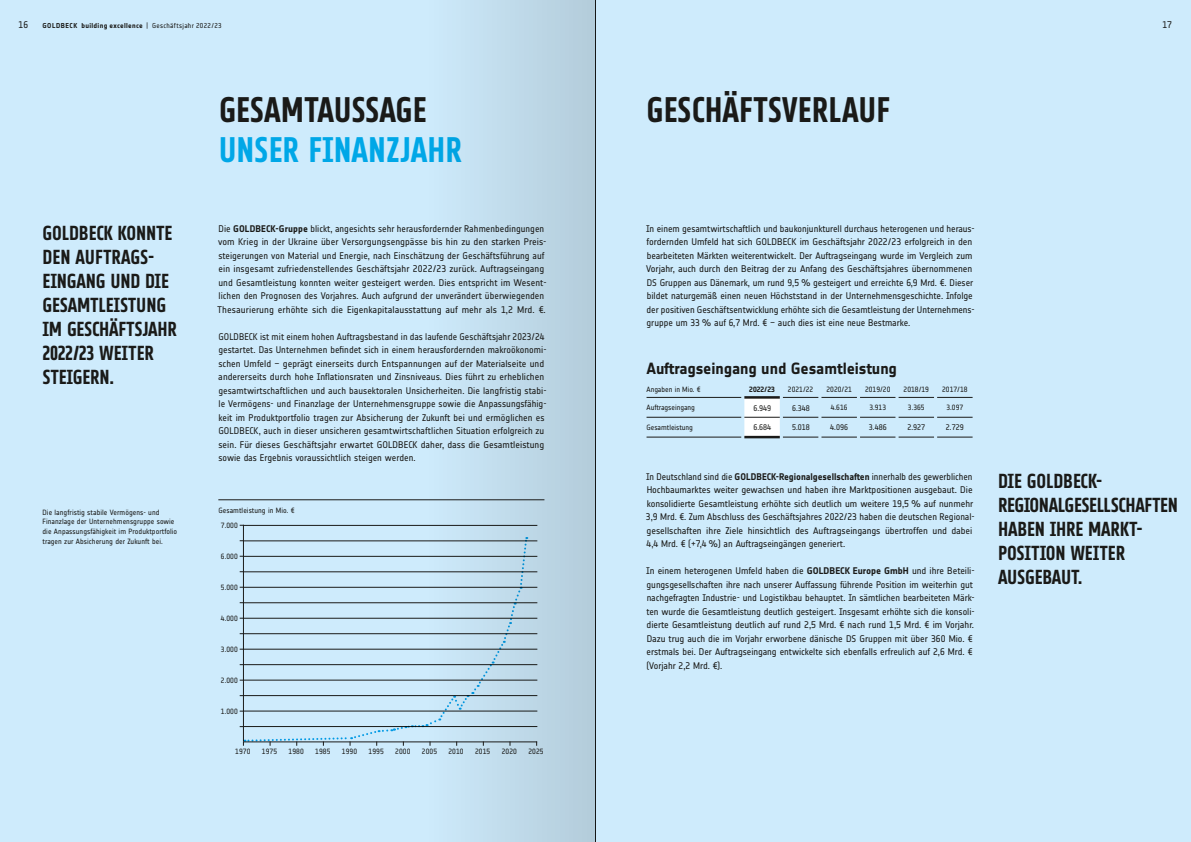
<style>
.page{position:relative;width:1191px;height:842px;background:#ceebfc}
.page>*{position:absolute;margin:0;border:0;box-sizing:border-box;transform-origin:0 0}
.t1{font:35px "Goldbeck Headline";color:#1a1a18}
.t2{font:35px "Goldbeck Headline";color:#00a7e7}
.t3{font:20px/24px "Goldbeck Headline";letter-spacing:-.01em;color:#1a1a18}
.t4{font:700 16px "Goldbeck";letter-spacing:-.01em;color:#1a1a18}
.t5{font:9.5px/13.5px "Goldbeck";color:#1a1a18}
.t6{font:8px "Goldbeck";color:#1a1a18}
.t7{font:7.5px/9.8px "Goldbeck";letter-spacing:.005em;color:#1a1a18}
.t8{font:700 7.5px "Goldbeck";color:#1a1a18}
.t9{font:700 7px "Goldbeck";letter-spacing:.045em;color:#1a1a18}
.s1{font-weight:400}
.s2{font-weight:700}
</style>
<div class="page">
<svg style="left:744px;top:399px;width:36px;height:37px"></svg>
<hr style="left:646px;top:397px;width:95px;height:1px;background:#1a1a18">
<hr style="left:821px;top:397px;width:36px;height:1px;background:#1a1a18">
<hr style="left:860px;top:397px;width:35px;height:1px;background:#1a1a18">
<hr style="left:898px;top:397px;width:36px;height:1px;background:#1a1a18">
<hr style="left:937px;top:397px;width:35px;height:1px;background:#1a1a18">
<hr style="left:646px;top:417px;width:95px;height:1px;background:#1a1a18">
<hr style="left:821px;top:417px;width:36px;height:1px;background:#1a1a18">
<hr style="left:860px;top:417px;width:35px;height:1px;background:#1a1a18">
<hr style="left:898px;top:417px;width:36px;height:1px;background:#1a1a18">
<hr style="left:937px;top:417px;width:35px;height:1px;background:#1a1a18">
<hr style="left:646px;top:437px;width:95px;height:1px;background:#1a1a18">
<hr style="left:898px;top:437px;width:36px;height:1px;background:#1a1a18">
<hr style="left:937px;top:437px;width:35px;height:1px;background:#1a1a18">
<hr style="left:821px;top:437px;width:36px;height:1px;background:#1a1a18">
<hr style="left:860px;top:437px;width:35px;height:1px;background:#1a1a18">
<hr style="left:744px;top:417px;width:36px;height:1px;background:#1a1a18">
<hr style="left:783px;top:417px;width:35px;height:1px;background:#1a1a18">
<hr style="left:744px;top:436px;width:36px;height:2px;background:#1a1a18">
<hr style="left:744px;top:396px;width:36px;height:3px;background:#1a1a18">
<hr style="left:783px;top:397px;width:35px;height:1px;background:#1a1a18">
<hr style="left:783px;top:437px;width:35px;height:1px;background:#1a1a18">
<hr style="left:218px;top:499px;width:326px;height:1px;background:#1a1a18">
<hr style="left:243px;top:525px;width:1px;height:216px;background:#1a1a18">
<hr style="left:243px;top:525px;width:294px;height:1px;background:#1a1a18">
<svg style="left:240px;top:537px;width:185px;height:209px"></svg>
<hr style="left:595px;top:0;width:1px;height:842px;background:#1a1a18">
<div style="left:425px;top:0;width:170px;height:842px;background:linear-gradient(to right,#c9e5f6,#b3ccda)"></div>
<p class="t5" style="left:19px;top:18px;width:11px">16</p>
<p class="t5" style="left:1162px;top:18px;width:11px">17</p>
<p class="t9" style="left:43px;top:22px;width:181px">GOLDBECK building excellence <span class="s1">| Geschäftsjahr 2022/23</span></p>
<h2 class="t3" style="left:43px;top:220px;width:136px">GOLDBECK KONNTE<br>DEN AUFTRAGS-<br>EINGANG UND DIE<br>GESAMTLEISTUNG<br>IM GESCHÄFTSJAHR<br>2022/23 WEITER<br>STEIGERN.</h2>
<p class="t7" style="left:43px;top:507px;width:136px">Die langfristig stabile Vermögens- und Finanzlage der Unternehmensgruppe sowie die Anpassungsfähigkeit im Produktportfolio tragen zur Absicherung der Zukunft bei.</p>
<h1 class="t1" style="left:219px;top:87px;width:209px">GESAMTAUSSAGE</h1>
<h1 class="t2" style="left:219px;top:127px;width:245px">UNSER FINANZJAHR</h1>
<p class="t5" style="left:217px;top:221px;width:331px">Die <span class="s2">GOLDBECK-Gruppe</span> blickt, angesichts sehr herausfordernder Rahmenbedingungen vom Krieg in der Ukraine über Versorgungsengpässe bis hin zu den starken Preis&shy;steigerungen von Material und Energie, nach Einschätzung der Geschäftsführung auf ein insgesamt zufriedenstellendes Geschäftsjahr 2022/23 zurück. Auftragseingang und Gesamtleistung konnten weiter gesteigert werden. Dies entspricht im Wesent&shy;lichen den Prognosen des Vorjahres. Auch aufgrund der unverändert überwiegenden Thesaurierung erhöhte sich die Eigenkapitalausstattung auf mehr als 1,2 Mrd. €.</p>
<p class="t5" style="left:218px;top:329px;width:330px">GOLDBECK ist mit einem hohen Auftragsbestand in das laufende Geschäftsjahr 2023/24 gestartet. Das Unternehmen befindet sich in einem herausfordernden makroökonomi&shy;schen Umfeld – geprägt einerseits durch Entspannungen auf der Materialseite und andererseits durch hohe Inflationsraten und Zinsniveaus. Dies führt zu erheblichen gesamtwirtschaftlichen und auch bausektoralen Unsicherheiten. Die langfristig stabi&shy;le Vermögens- und Finanzlage der Unternehmensgruppe sowie die Anpassungsfähig&shy;keit im Produktportfolio tragen zur Absicherung der Zukunft bei und ermöglichen es GOLDBECK, auch in dieser unsicheren gesamtwirtschaftlichen Situation erfolgreich zu sein. Für dieses Geschäftsjahr erwartet GOLDBECK daher, dass die Gesamtleistung sowie das Ergebnis voraussichtlich steigen werden.</p>
<p class="t7" style="left:218px;top:505px;width:78px">Gesamtleistung in Mio. €</p>
<p class="t7" style="left:221px;top:520px;width:18px">7.000</p>
<p class="t7" style="left:221px;top:551px;width:18px">6.000</p>
<p class="t7" style="left:221px;top:582px;width:18px">5.000</p>
<p class="t7" style="left:221px;top:613px;width:18px">4.000</p>
<p class="t7" style="left:221px;top:644px;width:18px">3.000</p>
<p class="t7" style="left:221px;top:675px;width:18px">2.000</p>
<p class="t7" style="left:221px;top:706px;width:18px">1.000</p>
<p class="t7" style="left:235px;top:746px;width:17px">1970</p>
<p class="t7" style="left:262px;top:746px;width:17px">1975</p>
<p class="t7" style="left:288px;top:746px;width:17px">1980</p>
<p class="t7" style="left:315px;top:746px;width:17px">1985</p>
<p class="t7" style="left:342px;top:746px;width:17px">1990</p>
<p class="t7" style="left:368px;top:746px;width:17px">1995</p>
<p class="t7" style="left:395px;top:746px;width:17px">2000</p>
<p class="t7" style="left:422px;top:746px;width:17px">2005</p>
<p class="t7" style="left:448px;top:746px;width:17px">2010</p>
<p class="t7" style="left:475px;top:746px;width:17px">2015</p>
<p class="t7" style="left:502px;top:746px;width:17px">2020</p>
<p class="t7" style="left:528px;top:746px;width:17px">2025</p>
<h1 class="t1" style="left:646px;top:87px;width:245px">GESCHÄFTSVERLAUF</h1>
<p class="t5" style="left:646px;top:221px;width:330px">In einem gesamtwirtschaftlich und baukonjunkturell durchaus heterogenen und heraus&shy;fordernden Umfeld hat sich GOLDBECK im Geschäftsjahr 2022/23 erfolgreich in den bearbeiteten Märkten weiterentwickelt. Der Auftragseingang wurde im Vergleich zum Vorjahr, auch durch den Beitrag der zu Anfang des Geschäftsjahres übernommenen DS Gruppen aus Dänemark, um rund 9,5 % gesteigert und erreichte 6,9 Mrd. €. Dieser bildet naturgemäß einen neuen Höchststand in der Unternehmensgeschichte. Infolge der positiven Geschäftsentwicklung erhöhte sich die Gesamtleistung der Unternehmens&shy;gruppe um 33 % auf 6,7 Mrd. € – auch dies ist eine neue Bestmarke.</p>
<h3 class="t4" style="left:646px;top:359px;width:252px">Auftragseingang und Gesamtleistung</h3>
<p class="t7" style="left:646px;top:384px;width:56px">Angaben in Mio. €</p>
<p class="t8" style="left:749px;top:385px;width:27px">2022/23</p>
<p class="t7" style="left:788px;top:384px;width:27px">2021/22</p>
<p class="t7" style="left:826px;top:384px;width:27px">2020/21</p>
<p class="t7" style="left:865px;top:384px;width:27px">2019/20</p>
<p class="t7" style="left:903px;top:384px;width:27px">2018/19</p>
<p class="t7" style="left:942px;top:384px;width:27px">2017/18</p>
<p class="t7" style="left:646px;top:403px;width:50px">Auftragseingang</p>
<p class="t6" style="left:753px;top:403px;width:19px">6.949</p>
<p class="t6" style="left:792px;top:403px;width:19px">6.348</p>
<p class="t7" style="left:831px;top:403px;width:18px">4.616</p>
<p class="t7" style="left:869px;top:403px;width:18px">3.913</p>
<p class="t7" style="left:908px;top:403px;width:18px">3.365</p>
<p class="t7" style="left:946px;top:403px;width:18px">3.097</p>
<p class="t7" style="left:646px;top:422px;width:48px">Gesamtleistung</p>
<p class="t6" style="left:753px;top:423px;width:19px">6.684</p>
<p class="t6" style="left:792px;top:423px;width:19px">5.018</p>
<p class="t6" style="left:830px;top:423px;width:19px">4.096</p>
<p class="t6" style="left:869px;top:423px;width:19px">3.486</p>
<p class="t6" style="left:907px;top:423px;width:19px">2.927</p>
<p class="t6" style="left:946px;top:423px;width:19px">2.729</p>
<p class="t5" style="left:646px;top:469px;width:330px">In Deutschland sind die <span class="s2">GOLDBECK-Regionalgesellschaften</span> innerhalb des gewerblichen Hochbaumarktes weiter gewachsen und haben ihre Marktpositionen ausgebaut. Die konsolidierte Gesamtleistung erhöhte sich deutlich um weitere 19,5 % auf nunmehr 3,9 Mrd. €. Zum Abschluss des Geschäftsjahres 2022/23 haben die deutschen Regional&shy;gesellschaften ihre Ziele hinsichtlich des Auftragseingangs übertroffen und dabei 4,4 Mrd. € (+7,4 %) an Auftragseingängen generiert.</p>
<p class="t5" style="left:646px;top:564px;width:330px">In einem heterogenen Umfeld haben die <span class="s2">GOLDBECK Europe GmbH</span> und ihre Beteili&shy;gungsgesellschaften ihre nach unserer Auffassung führende Position im weiterhin gut nachgefragten Industrie- und Logistikbau behauptet. In sämtlichen bearbeiteten Märk&shy;ten wurde die Gesamtleistung deutlich gesteigert. Insgesamt erhöhte sich die konsoli&shy;dierte Gesamtleistung deutlich auf rund 2,5 Mrd. € nach rund 1,5 Mrd. € im Vorjahr.<br>Dazu trug auch die im Vorjahr erworbene dänische DS Gruppen mit über 360 Mio. € erstmals bei. Der Auftragseingang entwickelte sich ebenfalls erfreulich auf 2,6 Mrd. € (Vorjahr 2,2 Mrd. €).</p>
<h2 class="t3" style="left:998px;top:468px;width:181px">DIE GOLDBECK-<br>REGIONALGESELLSCHAFTEN<br>HABEN IHRE MARKT-<br>POSITION WEITER<br>AUSGEBAUT.</h2>
</div>
